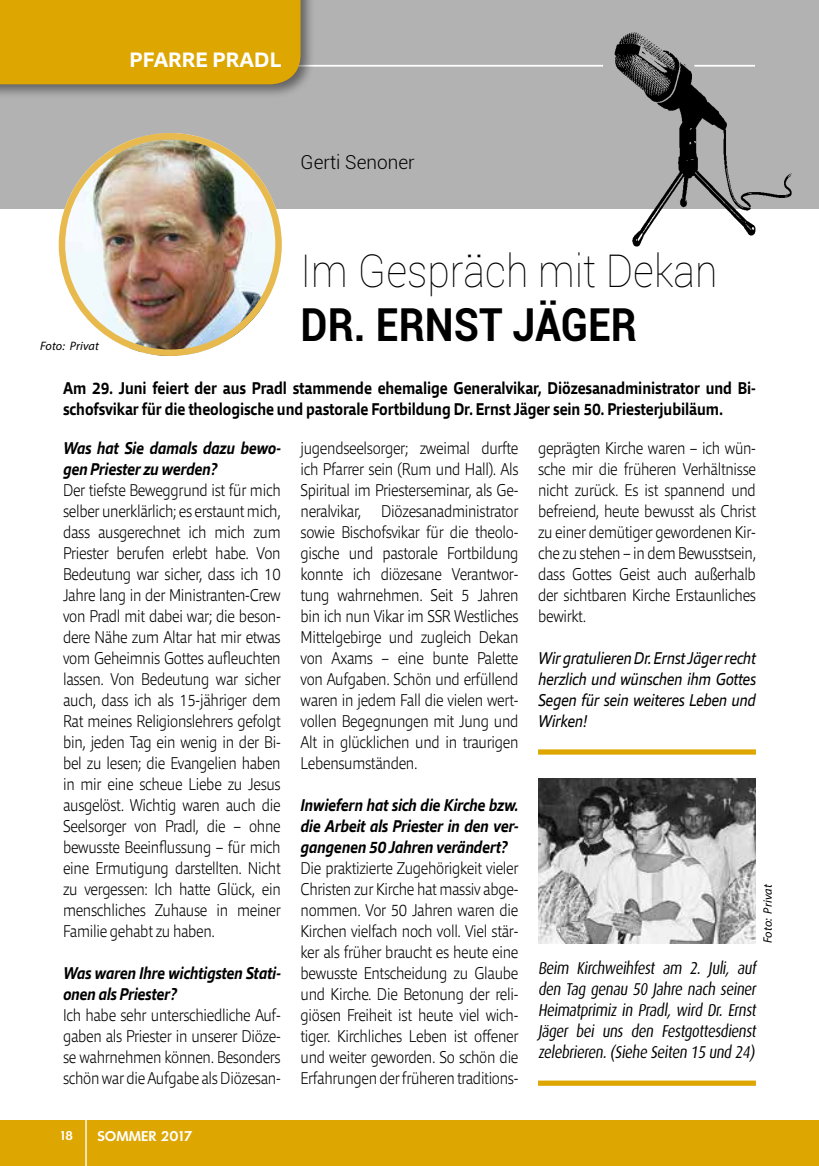
<style>
.page{position:relative;width:819px;height:1166px;background:#fff}
.page>*{position:absolute;margin:0;border:0;box-sizing:border-box;transform-origin:0 0}
.t1{font:100 45.5px "Roboto";color:#000;scale:.9 1}
.t2{font:700 45.5px "Roboto";color:#000;scale:.9 1}
.t3{font:700 21px "Qubo";color:#fff}
.t4{font:300 19.25px "Roboto";color:#000}
.t5{font:200 17.15px/21px "Qubo";letter-spacing:-.015em;color:#000;text-align:justify;scale:.85 1}
.t6{font:italic 700 17.15px/21px "Qubo";letter-spacing:-.015em;color:#000;scale:.85 1}
.t7{font:700 17.15px/20.7px "Qubo";letter-spacing:-.005em;color:#000;scale:.85 1}
.t8{font:17.15px/21px "Dax";color:#000;text-align:justify;scale:.85 1}
.t9{font:italic 17.15px/21px "Qubo";letter-spacing:-.015em;color:#000;text-align:justify;scale:.85 1}
.t10{font:500 13.83px "Ornitons";color:#fff}
.t11{font:500 12.42px "Ornitons";color:#fff}
.t12{font:italic 12.25px "Myriad Pro";letter-spacing:.01em;color:#000}
</style>
<div class="page">
<div style="left:0;top:0;width:819px;height:208px;background:#b3b2b2"></div>
<hr style="left:139px;top:65px;width:464px;height:2px;background:#fff">
<div style="left:0;top:1120px;width:819px;height:46px;background:#dea600"></div>
<hr style="left:85px;top:1112px;width:2px;height:54px;background:#fff">
<div style="left:0;top:0;width:315px;height:99px;background:#000;opacity:.45"></div>
<div style="left:0;top:0;width:300px;height:84px;background:#dea600"></div>
<img style="left:589px;top:32px;width:216px;height:215px">
<img style="left:63px;top:133px;width:219px;height:223px">
<div style="left:59px;top:133px;width:223px;height:223px;border:6px solid #e8ba4d;border-radius:50%"></div>
<img style="left:538px;top:778px;width:218px;height:165px">
<div style="left:538px;top:749px;width:218px;height:5px;background:#dea600"></div>
<div style="left:538px;top:1080px;width:218px;height:6px;background:#dea600"></div>
<hr style="left:694px;top:65px;width:61px;height:2px;background:#fff">
<p class="t3" style="left:129px;top:46px;width:153px">PFARRE PRADL</p>
<p class="t12" style="left:40px;top:338px;width:60px">Foto: Privat</p>
<p class="t4" style="left:300px;top:149px;width:116px">Gerti Senoner</p>
<h1 class="t1" style="left:300px;top:239px;width:464px">Im Gespräch mit Dekan</h1>
<h1 class="t2" style="left:300px;top:293px;width:375px">DR. ERNST JÄGER</h1>
<p class="t7" style="left:63px;top:378px;width:816px">Am 29. Juni feiert der aus Pradl stammende ehemalige Generalvikar, Diözesanadministrator und Bi&shy;schofsvikar für die theologische und pastorale Fortbildung Dr. Ernst Jäger sein 50. Priesterjubiläum.</p>
<p class="t6" style="left:63px;top:437px;width:257px">Was hat Sie damals dazu bewo&shy;gen Priester zu werden?</p>
<p class="t5" style="left:63px;top:479px;width:257px">Der tiefste Beweggrund ist für mich selber unerklärlich; es erstaunt mich, dass ausgerechnet ich mich zum Priester berufen erlebt habe. Von Bedeutung war sicher, dass ich 10<br>Jahre lang in der Ministranten-Crew von Pradl mit dabei war; die beson&shy;dere Nähe zum Altar hat mir etwas vom Geheimnis Gottes aufleuchten lassen. Von Bedeutung war sicher auch, dass ich als 15-jähriger dem Rat meines Religionslehrers gefolgt bin, jeden Tag ein wenig in der Bi&shy;bel zu lesen; die Evangelien haben in mir eine scheue Liebe zu Jesus ausgelöst. Wichtig waren auch die Seelsorger von Pradl, die – ohne bewusste Beeinflussung – für mich eine Ermutigung darstellten. Nicht zu vergessen: Ich hatte Glück, ein menschliches Zuhause in meiner Familie gehabt zu haben.</p>
<p class="t6" style="left:63px;top:962px;width:257px">Was waren Ihre wichtigsten Stati&shy;onen als Priester?</p>
<p class="t5" style="left:63px;top:1004px;width:257px">Ich habe sehr unterschiedliche Auf&shy;gaben als Priester in unserer Diöze&shy;se wahrnehmen können. Besonders schön war die Aufgabe als Diözesan-</p>
<p class="t11" style="left:59px;top:1128px;width:16px">18</p>
<p class="t10" style="left:97px;top:1127px;width:97px">SOMMER 2017</p>
<p class="t5" style="left:300px;top:437px;width:258px">jugendseelsorger; zweimal durfte ich Pfarrer sein (Rum und Hall). Als Spiritual im Priesterseminar, als Ge&shy;neralvikar, Diözesanadministrator sowie Bischofsvikar für die theolo&shy;gische und pastorale Fortbildung konnte ich diözesane Verantwor&shy;tung wahrnehmen. Seit 5 Jahren bin ich nun Vikar im SSR Westliches Mittelgebirge und zugleich Dekan von Axams – eine bunte Palette von Aufgaben. Schön und erfüllend waren in jedem Fall die vielen wert&shy;vollen Begegnungen mit Jung und Alt in glücklichen und in traurigen Lebensumständen.</p>
<p class="t6" style="left:300px;top:794px;width:258px;text-align:justify">Inwiefern hat sich die Kirche bzw. die Arbeit als Priester in den ver&shy;gangenen 50 Jahren verändert?</p>
<p class="t5" style="left:300px;top:857px;width:258px">Die praktizierte Zugehörigkeit vieler Christen zur Kirche hat massiv abge&shy;nommen. Vor 50 Jahren waren die Kirchen vielfach noch voll. Viel stär&shy;ker als früher braucht es heute eine bewusste Entscheidung zu Glaube und Kirche. Die Betonung der reli&shy;giösen Freiheit ist heute viel wich&shy;tiger. Kirchliches Leben ist offener und weiter geworden. So schön die Erfahrungen der früheren traditions-</p>
<p class="t5" style="left:538px;top:437px;width:258px">geprägten Kirche waren – ich wün&shy;sche mir die früheren Verhältnisse nicht zurück. Es ist spannend und befreiend, heute bewusst als Christ zu einer demütiger gewordenen Kir&shy;che zu stehen – in dem Bewusstsein, dass Gottes Geist auch außerhalb der sichtbaren Kirche Erstaunliches bewirkt.</p>
<p class="t9" style="left:538px;top:647px;width:258px">Wir gratulieren Dr. Ernst Jäger recht herzlich und wünschen ihm Gottes Segen für sein weiteres Leben und Wirken!</p>
<p class="t12" style="left:760px;top:943px;width:61px;rotate:-90deg">Foto: Privat</p>
<p class="t8" style="left:538px;top:957px;width:261px">Beim Kirchweihfest am 2. Juli, auf den Tag genau 50 Jahre nach seiner Heimatprimiz in Pradl, wird Dr. Ernst Jäger bei uns den Festgottesdienst zelebrieren.(Siehe Seiten 15 und 24)</p>
</div>
